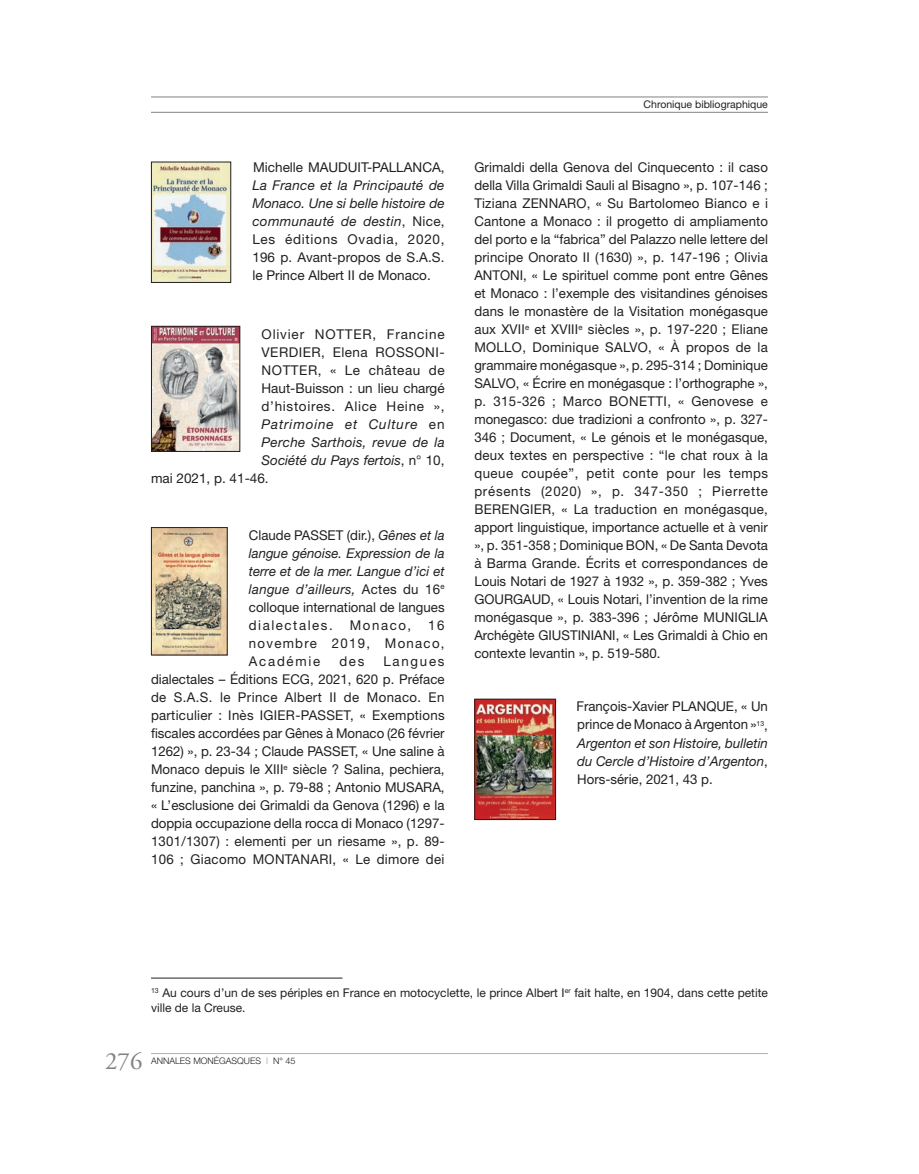
<style>
.page{position:relative;width:919px;height:1174px;background:#fff}
.page>*{position:absolute;margin:0;border:0;box-sizing:border-box;transform-origin:0 0}
.t1{font:24.75px "Adobe Garamond";color:#808285}
.t2{font:13.5px/18px "Helvetica Neue";letter-spacing:.01em;color:#231f20;text-align:justify}
.t3{font:italic 13.5px/18px "Helvetica Neue";letter-spacing:.02em;color:#231f20;text-align:justify}
.t4{font:italic 13.5px "Helvetica Neue";color:#231f20}
.t5{font:13.5px "Helvetica Neue";letter-spacing:.05em;color:#231f20}
.t6{font:13.5px "Helvetica Neue";letter-spacing:.06em;color:#231f20}
.t7{font:13.5px "Helvetica Neue";letter-spacing:.035em;color:#231f20}
.t8{font:italic 13.5px "Helvetica Neue";letter-spacing:.065em;color:#231f20}
.t9{font:13.5px "Helvetica Neue";letter-spacing:.04em;color:#231f20}
.t10{font:12px/15px "Helvetica Neue";color:#231f20}
.t11{font:10.5px "Helvetica Neue";color:#231f20}
.t12{font:300 9px "Helvetica Neue";color:#231f20}
.s1{font-style:italic}
.s2{font-style:normal}
.s3{color:#808285}
</style>
<div class="page">
<hr style="left:151px;top:97px;width:616px;height:1px;background:#808285">
<hr style="left:151px;top:112px;width:616px;height:1px;background:#808285">
<hr style="left:151px;top:1053px;width:616px;height:1px;background:#b0b1b5">
<hr style="left:151px;top:977px;width:191px;height:1px;background:#231f20">
<img style="left:153px;top:164px;width:76px;height:117px">
<div style="left:151px;top:162px;width:80px;height:121px;border:1px solid #231f20"></div>
<img style="left:153px;top:328px;width:85px;height:122px">
<div style="left:151px;top:326px;width:89px;height:126px;border:1px solid #231f20"></div>
<img style="left:153px;top:529px;width:72px;height:124px">
<div style="left:151px;top:527px;width:76px;height:128px;border:1px solid #231f20"></div>
<img style="left:476px;top:700px;width:78px;height:118px">
<div style="left:474px;top:698px;width:82px;height:122px;border:1px solid #231f20"></div>
<p class="t2" style="left:253px;top:158px;width:193px">Michelle MAUDUIT-PALLANCA,</p>
<p class="t2" style="left:252px;top:176px;width:194px"><span class="s1">La France et la Principauté de Monaco. Une si belle histoire de communauté de destin</span>, Nice, Les éditions Ovadia, 2020, 196 p. Avant-propos de S.A.S. le Prince Albert II de Monaco.</p>
<p class="t6" style="left:261px;top:326px;width:184px">Olivier NOTTER, Francine</p>
<p class="t7" style="left:261px;top:344px;width:185px">VERDIER, Elena ROSSONI-</p>
<p class="t9" style="left:261px;top:362px;width:184px">NOTTER, « Le château de</p>
<p class="t2" style="left:261px;top:378px;width:184px">Haut-Buisson : un lieu chargé</p>
<p class="t5" style="left:261px;top:398px;width:184px">d’histoires. Alice Heine »,</p>
<p class="t8" style="left:261px;top:416px;width:184px">Patrimoine et Culture <span class="s2">en</span></p>
<p class="t3" style="left:261px;top:432px;width:185px">Perche Sarthois, revue de la</p>
<p class="t4" style="left:261px;top:452px;width:184px">Société du Pays fertois<span class="s2">, n° 10,</span></p>
<p class="t2" style="left:151px;top:468px;width:119px">mai 2021, p. 41-46.</p>
<p class="t3" style="left:249px;top:526px;width:197px"><span class="s2">Claude PASSET (dir.),</span> Gênes et la langue génoise. Expression de la terre et de la mer. Langue d’ici et langue d’ailleurs, <span class="s2">Actes du 16</span><sup>e </sup><span class="s2">colloque international de langues dialectales.</span></p>
<p class="t2" style="left:350px;top:616px;width:63px">Monaco,</p>
<p class="t2" style="left:249px;top:616px;width:197px;text-indent:179px">16 novembre 2019, Monaco, Académie</p>
<p class="t2" style="left:151px;top:652px;width:295px;text-indent:232px">Langues dialectales – Éditions ECG, 2021, 620 p. Préface de S.A.S. le Prince Albert II de Monaco. En particulier : Inès IGIER-PASSET, « Exemptions fiscales accordées par Gênes à Monaco (26 février 1262) », p. 23-34 ; Claude PASSET, « Une saline à Monaco depuis le XIII<sup>e</sup> siècle ? Salina, pechiera, funzine, panchina », p. 79-88 ; Antonio MUSARA, « L’esclusione dei Grimaldi da Genova (1296) e la doppia occupazione della rocca di Monaco (1297- 1301/1307) : elementi per un riesame », p. 89- 106 ; Giacomo MONTANARI, « Le dimore dei</p>
<p class="t2" style="left:339px;top:652px;width:27px">des</p>
<p class="t11" style="left:643px;top:98px;width:126px">Chronique bibliographique</p>
<p class="t2" style="left:474px;top:158px;width:295px">Grimaldi della Genova del Cinquecento : il caso della Villa Grimaldi Sauli al Bisagno », p. 107-146 ; Tiziana ZENNARO, « Su Bartolomeo Bianco e i Cantone a Monaco : il progetto di ampliamento del porto e la “fabrica” del Palazzo nelle lettere del principe Onorato II (1630) », p. 147-196 ; Olivia ANTONI, « Le spirituel comme pont entre Gênes et Monaco : l’exemple des visitandines génoises dans le monastère de la Visitation monégasque aux XVII<sup>e</sup> et XVIII<sup>e</sup> siècles », p. 197-220 ; Eliane MOLLO, Dominique SALVO, « À propos de la grammaire monégasque », p. 295-314 ; Dominique SALVO, « Écrire en monégasque : l’orthographe », p. 315-326 ; Marco BONETTI, « Genovese e monegasco: due tradizioni a confronto », p. 327- 346 ; Document, « Le génois et le monégasque, deux textes en perspective : “le chat roux à la queue coupée”, petit conte pour les temps présents (2020) », p. 347-350 ; Pierrette BERENGIER, « La traduction en monégasque, apport linguistique, importance actuelle et à venir », p. 351-358 ; Dominique BON, « De Santa Devota à Barma Grande. Écrits et correspondances de Louis Notari de 1927 à 1932 », p. 359-382 ; Yves GOURGAUD, « Louis Notari, l’invention de la rime monégasque », p. 383-396 ; Jérôme MUNIGLIA Archégète GIUSTINIANI, « Les Grimaldi à Chio en contexte levantin », p. 519-580.</p>
<p class="t2" style="left:576px;top:697px;width:193px">François-Xavier PLANQUE, « Un prince de Monaco à Argenton »<sup>13</sup>, <span class="s1">Argenton et son Histoire, bulletin du Cercle d’Histoire d’Argenton</span>, Hors-série, 2021, 43 p.</p>
<p class="t10" style="left:151px;top:985px;width:618px"><sup>13</sup> Au cours d’un de ses périples en France en motocyclette, le prince Albert I<sup>er</sup> fait halte, en 1904, dans cette petite ville de la Creuse.</p>
<h1 class="t1" style="left:105px;top:1048px;width:39px">276</h1>
<p class="t12" style="left:151px;top:1055px;width:146px">ANNALES MONÉGASQUES <span class="s3">|</span> N° 45</p>
</div>
